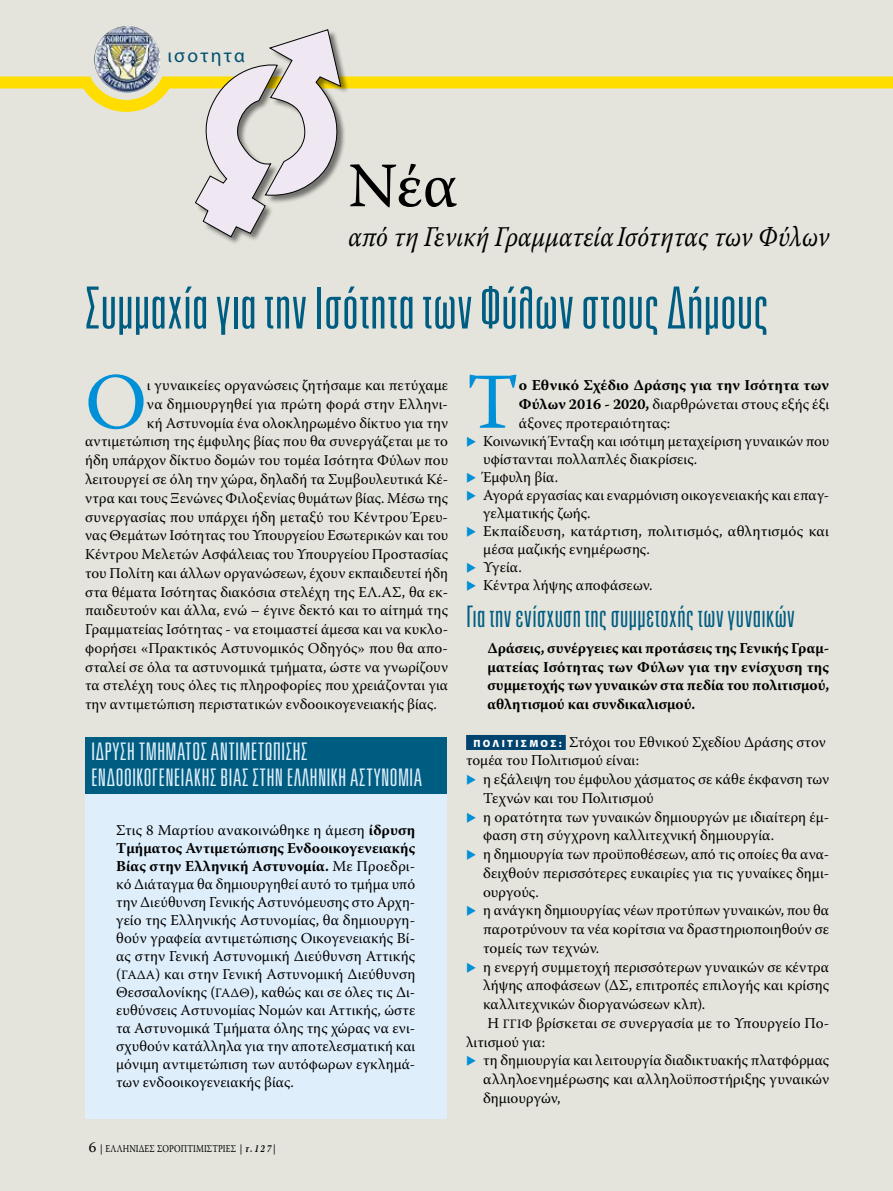
<style>
.page{position:relative;width:893px;height:1191px;background:#e4e4dc}
.page>*{position:absolute;margin:0;border:0;box-sizing:border-box;transform-origin:0 0}
.t1{font:78.9px "Warnock Pro";color:#0090d7}
.t2{font:63px "Warnock Pro";color:#000}
.t3{font:58.2px "CF Invisible";letter-spacing:.01em;color:#005d82}
.t4{font:29.7px "CF Invisible";letter-spacing:.015em;color:#005d82}
.t5{font:italic 28.5px "Warnock Pro";color:#000;scale:.87 1}
.t6{font:24.15px/25.5px "CF Invisible";letter-spacing:.01em;color:#dfeefb;scale:1.04 1}
.t7{font:19.5px "Myriad Pro";letter-spacing:.12em;color:#005070}
.t8{font:15px/18px "Warnock Pro";color:#000}
.t9{font:700 15px/18.8px "Warnock Pro";color:#000;text-align:justify}
.t10{font:10.5px "Warnock Pro";color:#000;scale:.8 1}
.t11{font:900 10.5px "Myriad Pro";color:#fff}
.t12{font:italic 700 10.5px "Warnock Pro";color:#000;scale:.8 1}
.s1{font-weight:400}
.s2{color:#0090d7}
.s3{font-family:"Myriad Pro";font-weight:900;font-size:10.5px;color:#fff}
.s4{font-size:12.75px}
.s5{font-weight:700}
.s6{font-size:15px}
.s7{font-weight:700;font-style:italic}
</style>
<div class="page">
<hr style="left:892px;top:0;width:1px;height:1191px;background:#cacab9">
<div style="left:466px;top:735px;width:100px;height:15px;background:#00436e"></div>
<img style="left:94px;top:26px;width:66px;height:67px;border-radius:33px">
<svg style="left:0;top:70px;width:893px;height:48px"></svg>
<div style="left:85px;top:737px;width:361px;height:381px;background:#dfeefb"></div>
<div style="left:85px;top:737px;width:361px;height:56px;background:#005d82"></div>
<div style="left:195px;top:30px;width:154px;height:215px;background:#000;opacity:.5"></div>
<svg style="left:194px;top:29px;width:157px;height:208px"></svg>
<h3 class="t7" style="left:167px;top:43px;width:79px">ισοτητα</h3>
<h2 class="t2" style="left:348px;top:148px;width:111px">Νέα</h2>
<h3 class="t5" style="left:348px;top:220px;width:555px">από τη Γενική ΓραμματείαΙσότητας των Φύλων</h3>
<h3 class="t3" style="left:85px;top:278px;width:685px">Συμμαχία για την Ισότητα των Φύλων στους Δήμους</h3>
<h1 class="t1" style="left:85px;top:354px;width:63px">Ο</h1>
<p class="t8" style="left:147px;top:376px;width:303px">ι γυναικείες οργανώσεις ζητήσαμε και πετύχαμε</p>
<h1 class="t1" style="left:466px;top:354px;width:54px">Τ</h1>
<p class="t9" style="left:519px;top:376px;width:312px">ο Εθνικό Σχέδιο Δράσης για την Ισότητα των Φύλων 2016 - 2020, <span class="s1">διαρθρώνεται στους εξής έξι άξονες προτεραιότητας:</span></p>
<p class="t8" style="left:483px;top:431px;width:348px;text-indent:-17px"><span class="s2">◆</span> Κοινωνική Ένταξη και ισότιμη μεταχείριση γυναικών που υφίστανται πολλαπλές διακρίσεις.</p>
<p class="t8" style="left:466px;top:467px;width:94px"><span class="s2">◆</span> Έμφυλη βία.</p>
<p class="t8" style="left:483px;top:485px;width:348px;text-indent:-17px"><span class="s2">◆</span> Αγορά εργασίας και εναρμόνιση οικογενειακής και επαγ&shy;γελματικής ζωής.</p>
<p class="t8" style="left:483px;top:521px;width:348px;text-indent:-17px"><span class="s2">◆</span> Εκπαίδευση, κατάρτιση, πολιτισμός, αθλητισμός και μέσα μαζικής ενημέρωσης.</p>
<p class="t8" style="left:466px;top:557px;width:57px"><span class="s2">◆</span> Υγεία.</p>
<p class="t8" style="left:466px;top:575px;width:188px"><span class="s2">◆</span> Κέντρα λήψης αποφάσεων.</p>
<h3 class="t4" style="left:466px;top:601px;width:330px">Για την ενίσχυση της συμμετοχής των γυναικών</h3>
<p class="t9" style="left:487px;top:638px;width:343px">Δράσεις, συνέργειες και προτάσεις της Γενικής Γραμ&shy;ματείας Ισότητας των Φύλων για την ενίσχυση της συμμετοχής των γυναικών στα πεδία του πολιτισμού, αθλητισμού και συνδικαλισμού.</p>
<p class="t11" style="left:473px;top:736px;width:37px">Πο λιτισμός</p>
<p class="t8" style="left:147px;top:395px;width:303px">να δημιουργηθεί για πρώτη φορά στην Ελληνι-</p>
<p class="t8" style="left:147px;top:413px;width:303px">κή Αστυνομία ένα ολοκληρωμένο δίκτυο για την</p>
<p class="t8" style="left:85px;top:432px;width:365px">αντιμετώπιση της έμφυλης βίας που θα συνεργάζεται με το</p>
<p class="t8" style="left:85px;top:451px;width:365px">ήδη υπάρχον δίκτυο δομών του τομέα Ισότητα Φύλων που</p>
<p class="t8" style="left:85px;top:470px;width:365px">λειτουργεί σε όλη την χώρα, δηλαδή τα Συμβουλευτικά Κέ-</p>
<p class="t8" style="left:85px;top:488px;width:365px">ντρα και τους Ξενώνες Φιλοξενίας θυμάτων βίας. Μέσω της</p>
<p class="t8" style="left:85px;top:507px;width:365px">συνεργασίας που υπάρχει ήδη μεταξύ του Κέντρου Έρευ-</p>
<p class="t8" style="left:85px;top:526px;width:365px">νας Θεμάτων Ισότητας του Υπουργείου Εσωτερικών και του</p>
<p class="t8" style="left:85px;top:545px;width:365px">Κέντρου Μελετών Ασφάλειας του Υπουργείου Προστασίας</p>
<p class="t8" style="left:85px;top:563px;width:365px">του Πολίτη και άλλων οργανώσεων, έχουν εκπαιδευτεί ήδη</p>
<p class="t8" style="left:85px;top:582px;width:365px">στα θέματα Ισότητας διακόσια στελέχη της ΕΛ.ΑΣ, θα εκ-</p>
<p class="t8" style="left:85px;top:601px;width:364px">παιδευτούν και άλλα, ενώ – έγινε δεκτό και το αίτημά της</p>
<p class="t8" style="left:85px;top:620px;width:365px">Γραμματείας Ισότητας - να ετοιμαστεί άμεσα και να κυκλο-</p>
<p class="t8" style="left:85px;top:638px;width:365px">φορήσει «Πρακτικός Αστυνομικός Οδηγός» που θα απο-</p>
<p class="t8" style="left:85px;top:657px;width:365px">σταλεί σε όλα τα αστυνομικά τμήματα, ώστε να γνωρίζουν</p>
<p class="t8" style="left:85px;top:676px;width:365px">τα στελέχη τους όλες τις πληροφορίες που χρειάζονται για</p>
<p class="t8" style="left:85px;top:695px;width:353px">την αντιμετώπιση περιστατικών ενδοοικογενειακής βίας.</p>
<p class="t8" style="left:466px;top:732px;width:361px;line-height:18.8px;text-indent:93px"><span class="s3">:</span> Στόχοι του Εθνικού Σχεδίου Δράσης στον τομέα του Πολιτισμού είναι:</p>
<p class="t8" style="left:483px;top:769px;width:348px;line-height:18.8px;text-indent:-17px"><span class="s2">◆</span> η εξάλειψη του έμφυλου χάσματος σε κάθε έκφανση των<br>Τεχνών και του Πολιτισμού</p>
<p class="t8" style="left:483px;top:807px;width:348px;line-height:18.8px;text-indent:-17px"><span class="s2">◆</span> η ορατότητα των γυναικών δημιουργών με ιδιαίτερη έμ&shy;φαση στη σύγχρονη καλλιτεχνική δημιουργία.</p>
<p class="t8" style="left:483px;top:844px;width:348px;line-height:18.8px;text-align:justify;text-indent:-17px"><span class="s2">◆</span> η δημιουργία των προϋποθέσεων, από τις οποίες θα ανα&shy;δειχθούν περισσότερες ευκαιρίες για τις γυναίκες δημι&shy;ουργούς.</p>
<p class="t8" style="left:483px;top:901px;width:348px;line-height:18.8px;text-align:justify;text-indent:-17px"><span class="s2">◆</span> η ανάγκη δημιουργίας νέων προτύπων γυναικών, που θα παροτρύνουν τα νέα κορίτσια να δραστηριοποιηθούν σε τομείς των τεχνών.</p>
<p class="t8" style="left:466px;top:957px;width:365px"><span class="s2">◆</span> η ενεργή συμμετοχή περισσότερων γυναικών σε κέντρα</p>
<p class="t8" style="left:483px;top:976px;width:348px">λήψης αποφάσεων (ΔΣ, επιτροπές επιλογής και κρίσης</p>
<p class="t8" style="left:483px;top:995px;width:224px">καλλιτεχνικών διοργανώσεων κλπ).</p>
<p class="t8" style="left:487px;top:1013px;width:343px">Η <span class="s4">ΓΓΙΦ</span> βρίσκεται σε συνεργασία με το Υπουργείο Πο-</p>
<p class="t8" style="left:466px;top:1032px;width:80px">λιτισμού για:</p>
<p class="t8" style="left:483px;top:1051px;width:348px;line-height:18.8px;text-align:justify;text-indent:-17px"><span class="s2">◆</span> τη δημιουργία και λειτουργία διαδικτυακής πλατφόρμας αλληλοενημέρωσης και αλληλοϋποστήριξης γυναικών δημιουργών,</p>
<h3 class="t6" style="left:91px;top:738px;width:320px">ΊΔΡΥΣΗΤΜΉΜΑΤΟΣΑΝΤΙΜΕΤΏΠΙΣΗΣ<br>ΕΝΔΟΟΙΚΟΓΕΝΕΙΑΚΉΣΒΊΑΣ ΣΤΗΝΕΛΛΗΝΙΚΉ ΑΣΤΥΝΟΜΊΑ</h3>
<p class="t8" style="left:116px;top:820px;width:301px;text-align:justify">Στις 8 Μαρτίου ανακοινώθηκε η άμεση <span class="s5">ίδρυση Τμήματος Αντιμετώπισης Ενδοοικογενειακής Βίας στην Ελληνική Αστυνομία.</span> Με Προεδρι&shy;κό Διάταγμα θα δημιουργηθεί αυτό το τμήμα υπό την Διεύθυνση Γενικής Αστυνόμευσης στο Αρχη&shy;γείο της Ελληνικής Αστυνομίας, θα δημιουργη&shy;θούν γραφεία αντιμετώπισης Οικογενειακής Βί&shy;ας στην Γενική Αστυνομική Διεύθυνση Αττικής (<span class="s4">ΓΑΔΑ</span>) και στην Γενική Αστυνομική Διεύθυνση Θεσσαλονίκης (<span class="s4">ΓΑΔΘ</span>), καθώς και σε όλες τις Δι&shy;ευθύνσεις Αστυνομίας Νομών και Αττικής, ώστε τα Αστυνομικά Τμήματα όλης της χώρας να ενι&shy;σχυθούν κατάλληλα για την αποτελεσματική και μόνιμη αντιμετώπιση των αυτόφωρων εγκλημά&shy;των ενδοοικογενειακής βίας.</p>
<p class="t10" style="left:89px;top:1141px;width:30px"><span class="s6">6</span> <span class="s7">|</span> ελλην</p>
<p class="t10" style="left:136px;top:1141px;width:35px">iδες σοροπτιμ</p>
<p class="t10" style="left:204px;top:1141px;width:11px">iστριες</p>
<p class="t12" style="left:240px;top:1141px;width:46px">|τ.127|</p>
</div>
